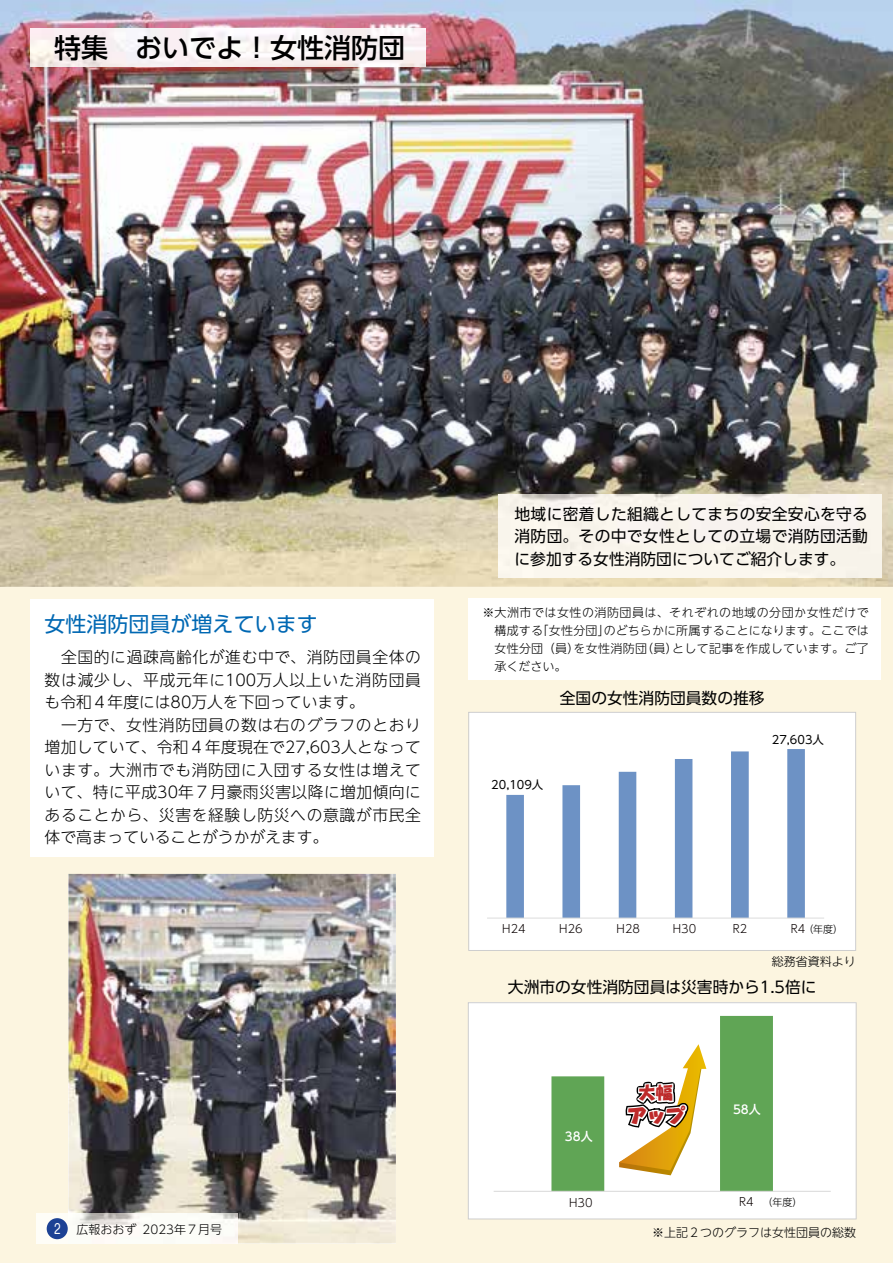
<style>
.page{position:relative;width:893px;height:1263px;background:#fcf5e0}
.page>*{position:absolute;margin:0;border:0;box-sizing:border-box;transform-origin:0 0}
.t1{font:500 27px "UD Shin Go Pr 6 N";color:#000}
.t2{font:21px "UD Shin Go Pr 6 N";color:#0068b3}
.t3{font:19.95px "NIS NPU 83 pv RKSJ H";color:#be2a2a}
.t4{font:17.1px "NIS NPU 83 pv RKSJ H";color:#be2a2a}
.t5{font:300 15.75px/22.5px "UD Shin Go NT Pr 6 N";letter-spacing:.04em;color:#000}
.t6{font:15.75px/22.5px "UD Shin Go Pr 6 N";color:#000;text-align:justify}
.t7{font:300 12px/18px "UD Shin Go NT Pr 6 N";color:#000;text-align:justify}
.t8{font:500 12px "UD Shin Go Pr 6 N";color:#fff}
.t9{font:300 11.4px "UD Shin Go Pr 6 N";letter-spacing:.005em;color:#090000}
.t10{font:11.4px "UD Shin Go Pr 6 N";color:#000}
.t11{font:300 10.05px "UD Shin Go Pr 6 N";color:#000}
.s1{font-family:"Shin M Go Pro";font-weight:400;font-size:13.5px;color:#fff}
</style>
<div class="page">
<img style="left:68px;top:874px;width:328px;height:369px">
<svg style="left:468px;top:712px;width:388px;height:239px;fill:#fff"></svg>
<svg style="left:468px;top:1002px;width:389px;height:217px;fill:#fff"></svg>
<div style="left:469px;top:598px;width:412px;height:82px;background:#fff"></div>
<img style="left:0;top:0;width:893px;height:587px">
<img style="left:31px;top:29px;width:394px;height:38px">
<div style="left:499px;top:494px;width:382px;height:84px;background:#f9f5ee"></div>
<div style="left:31px;top:599px;width:403px;height:258px;background:#fff"></div>
<div style="left:36px;top:1213px;width:32px;height:30px;background:#fefdf7"></div>
<img style="left:68px;top:1213px;width:170px;height:30px">
<div style="left:47px;top:1218px;width:21px;height:21px;background:#1d4294;border-radius:50%"></div>
<h1 class="t1" style="left:54px;top:26px;width:352px">特集　おいでよ！女性消防団</h1>
<h2 class="t2" style="left:45px;top:607px;width:274px">女性消防団員が増えています</h2>
<p class="t5" style="left:45px;top:645px;width:378px">　全国的に過疎高齢化が進む中で、消防団員全体の数は減少し、平成元年に100万人以上いた消防団員も令和４年度には80万人を下回っています。<br>　一方で、女性消防団員の数は右のグラフのとおり増加していて、令和４年度現在で27,603人となっています。大洲市でも消防団に入団する女性は増えていて、特に平成30年７月豪雨災害以降に増加傾向にあることから、災害を経験し防災への意識が市民全体で高まっていることがうかがえます。</p>
<p class="t7" style="left:54px;top:1220px;width:170px"><span class="s1">2</span> 広報おおず 2023年７月号</p>
<p class="t6" style="left:514px;top:502px;width:355px">地域に密着した組織としてまちの安全安心を守る消防団。その中で女性としての立場で消防団活動に参加する女性消防団についてご紹介します。</p>
<p class="t7" style="left:494px;top:603px;width:376px;text-indent:-12px">※ 大洲市では女性の消防団員は、それぞれの地域の分団か女性だけで構成する「女性分団」のどちらかに所属することになります。ここでは女性分団（員）を女性消防団（員）として記事を作成しています。ご了承ください。</p>
<p class="t10" style="left:491px;top:775px;width:54px">20,109人</p>
<p class="t6" style="left:560px;top:686px;width:206px">全国の女性消防団員数の推移</p>
<p class="t10" style="left:772px;top:731px;width:54px">27,603人</p>
<p class="t9" style="left:502px;top:919px;width:25px">H24</p>
<p class="t9" style="left:559px;top:919px;width:25px">H26</p>
<p class="t9" style="left:617px;top:919px;width:25px">H28</p>
<p class="t9" style="left:673px;top:919px;width:25px">H30</p>
<p class="t9" style="left:733px;top:919px;width:16px">R2</p>
<p class="t9" style="left:791px;top:919px;width:16px">R4</p>
<p class="t11" style="left:803px;top:921px;width:41px">（年度）</p>
<p class="t7" style="left:772px;top:952px;width:85px">総務省資料より</p>
<p class="t6" style="left:508px;top:975px;width:310px">大洲市の女性消防団員は災害時から1.5倍に</p>
<p class="t8" style="left:565px;top:1127px;width:29px">38人</p>
<p class="t4" style="left:639px;top:1082px;width:36px">大幅</p>
<p class="t3" style="left:627px;top:1103px;width:60px">アップ</p>
<p class="t8" style="left:733px;top:1100px;width:29px">58人</p>
<p class="t9" style="left:569px;top:1193px;width:25px">H30</p>
<p class="t9" style="left:739px;top:1192px;width:16px">R4</p>
<p class="t11" style="left:763px;top:1194px;width:41px">（年度）</p>
<p class="t7" style="left:652px;top:1223px;width:206px">※上記２つのグラフは女性団員の総数</p>
</div>
